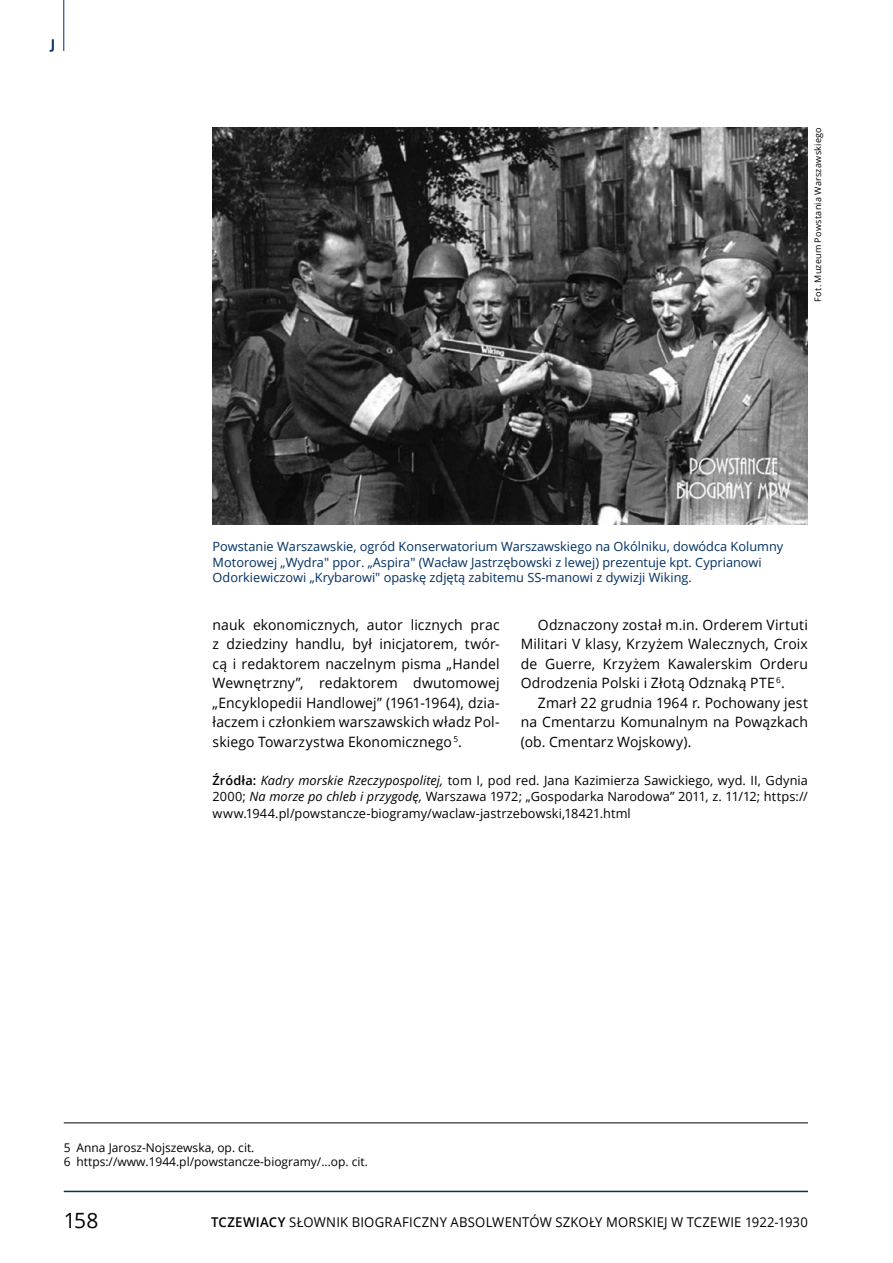
<style>
.page{position:relative;width:893px;height:1263px;background:#fff}
.page>*{position:absolute;margin:0;border:0;box-sizing:border-box;transform-origin:0 0}
.t1{font:21px "Open Sans";color:#000}
.t2{font:14.25px/19.5px "Open Sans";letter-spacing:.01em;color:#000;text-align:justify}
.t3{font:13.5px "Open Sans";letter-spacing:.015em;color:#000}
.t4{font:700 13.5px "Open Sans";color:#003063}
.t5{font:12.75px/16.5px "Open Sans";letter-spacing:.005em;color:#000;text-align:justify}
.t6{font:12.75px/15.3px "Open Sans";color:#003063}
.t7{font:12px/14.4px "Open Sans";color:#000}
.t8{font:9px "Open Sans";letter-spacing:.025em;color:#000}
.s1{font-weight:600}
.s2{font-style:italic}
</style>
<div class="page">
<hr style="left:64px;top:1191px;width:744px;height:1px;background:#003063">
<hr style="left:63px;top:0;width:1px;height:51px;background:#003063">
<img style="left:213px;top:128px;width:595px;height:396px">
<hr style="left:64px;top:1122px;width:744px;height:1px;background:#000">
<p class="t4" style="left:51px;top:34px;width:6px">J</p>
<p class="t8" style="left:812px;top:302px;width:176px;rotate:-90deg">Fot. Muzeum Powstania Warszawskiego</p>
<p class="t6" style="left:213px;top:539px;width:572px">Powstanie Warszawskie, ogród Konserwatorium Warszawskiego na Okólniku, dowódca Kolumny<br>Motorowej „Wydra" ppor. „Aspira" (Wacław Jastrzębowski z lewej) prezentuje kpt. Cyprianowi<br>Odorkiewiczowi „Krybarowi" opaskę zdjętą zabitemu SS-manowi z dywizji Wiking.</p>
<p class="t2" style="left:213px;top:614px;width:289px">nauk ekonomicznych, autor licznych prac z dziedziny handlu, był inicjatorem, twór&shy;cą i redaktorem naczelnym pisma „Handel Wewnętrzny”, redaktorem dwutomowej „Encyklopedii Handlowej” (1961-1964), dzia&shy;łaczem i członkiem warszawskich władz Pol&shy;skiego Towarzystwa Ekonomicznego <sup>5</sup>.</p>
<p class="t2" style="left:521px;top:614px;width:289px;text-indent:17px">Odznaczony został m.in. Orderem Virtuti Militari V klasy, Krzyżem Walecznych, Croix de Guerre, Krzyżem Kawalerskim Orderu Odrodzenia Polski i Złotą Odznaką PTE <sup>6</sup>.</p>
<p class="t2" style="left:521px;top:692px;width:289px;text-indent:17px">Zmarł 22 grudnia 1964 r. Pochowany jest na Cmentarzu Komunalnym na Powązkach (ob. Cmentarz Wojskowy).</p>
<p class="t5" style="left:213px;top:772px;width:597px"><span class="s1">Źródła:</span> <span class="s2">Kadry morskie Rzeczypospolitej,</span> tom I, pod red. Jana Kazimierza Sawickiego, wyd. II, Gdynia 2000; <span class="s2">Na morze po chleb i przygodę,</span> Warszawa 1972; „Gospodarka Narodowa” 2011, z. 11/12; https:// www.1944.pl/powstancze-biogramy/waclaw-jastrzebowski,18421.html</p>
<p class="t7" style="left:64px;top:1140px;width:306px">5 Anna Jarosz-Nojszewska, op. cit.<br>6 https://www.1944.pl/powstancze-biogramy/...op. cit.</p>
<h1 class="t1" style="left:64px;top:1206px;width:36px">158</h1>
<p class="t3" style="left:211px;top:1212px;width:598px"><span class="s1">TCZEWIACY</span> SŁOWNIK BIOGRAFICZNY ABSOLWENTÓW SZKOŁY MORSKIEJ W TCZEWIE 1922-1930</p>
</div>
